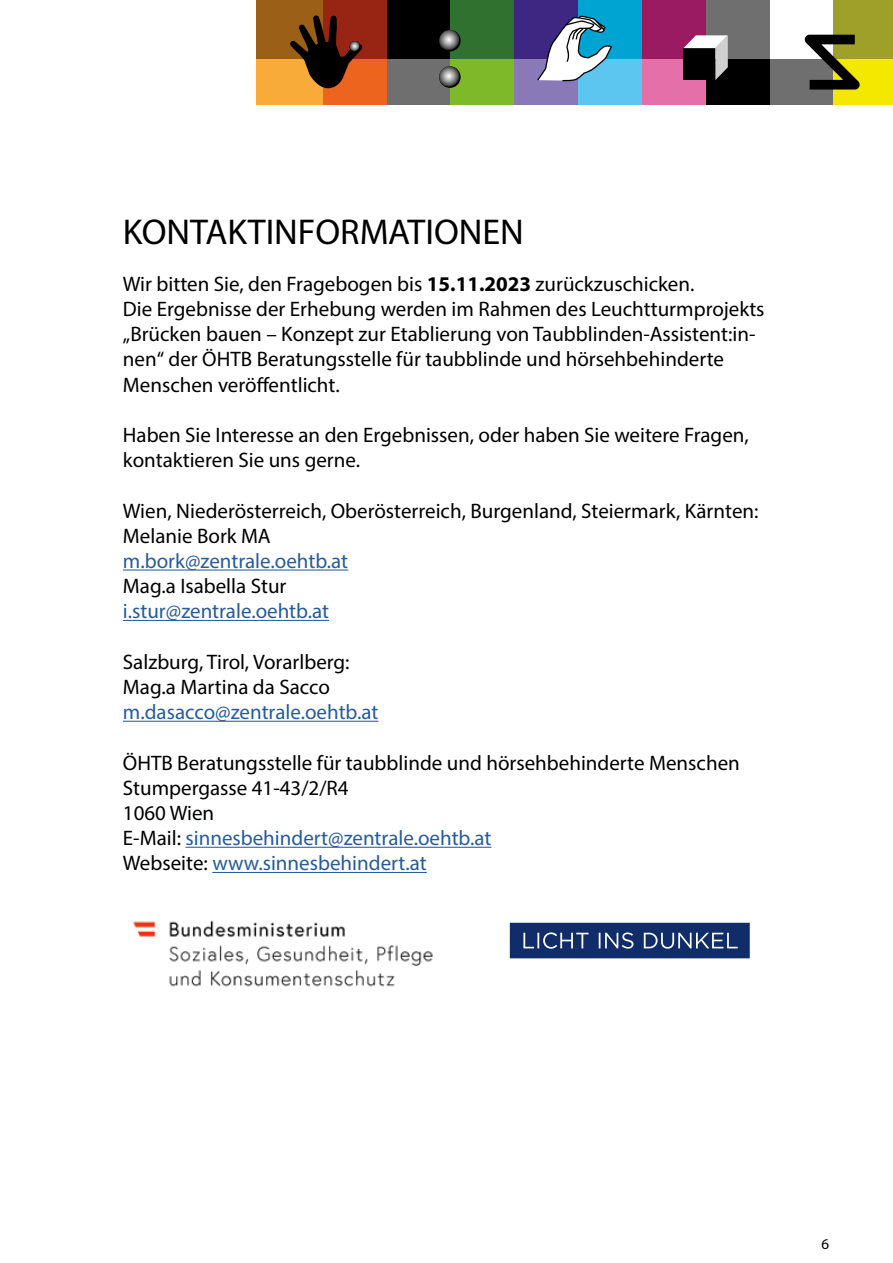
<style>
.page{position:relative;width:893px;height:1263px;background:#fff}
.page>*{position:absolute;margin:0;border:0;box-sizing:border-box;transform-origin:0 0}
.t1{font:36px "Myriad Pro";color:#000}
.t2{font:21px/25.2px "Myriad Pro";color:#000}
.t3{font:21px "Myriad Pro";color:#275b9b}
.t4{font:15px "Myriad Pro";color:#000}
.s1{font-weight:700}
.s2{color:#275b9b}
</style>
<div class="page">
<div style="left:256px;top:0;width:67px;height:59px;background:#9b5f18"></div>
<div style="left:323px;top:0;width:64px;height:59px;background:#982414"></div>
<div style="left:387px;top:0;width:63px;height:59px;background:#000"></div>
<div style="left:450px;top:0;width:64px;height:59px;background:#317130"></div>
<div style="left:514px;top:0;width:64px;height:59px;background:#3d2782"></div>
<div style="left:578px;top:0;width:64px;height:59px;background:#00a4d3"></div>
<div style="left:642px;top:0;width:64px;height:59px;background:#9a1b61"></div>
<div style="left:706px;top:0;width:64px;height:59px;background:#706f6f"></div>
<div style="left:834px;top:0;width:59px;height:59px;background:#9ea02a"></div>
<div style="left:387px;top:59px;width:63px;height:45px;background:#706f6f"></div>
<div style="left:706px;top:59px;width:64px;height:45px;background:#000"></div>
<div style="left:770px;top:59px;width:64px;height:45px;background:#706f6f"></div>
<div style="left:834px;top:59px;width:59px;height:45px;background:#f4e700"></div>
<svg style="left:805px;top:35px;width:55px;height:55px"></svg>
<svg style="left:256px;top:15px;width:131px;height:89px"></svg>
<svg style="left:439px;top:15px;width:289px;height:89px"></svg>
<hr style="left:123px;top:569px;width:225px;height:1px;background:#275b9b">
<hr style="left:123px;top:620px;width:206px;height:1px;background:#275b9b">
<hr style="left:123px;top:721px;width:255px;height:1px;background:#275b9b">
<hr style="left:185px;top:847px;width:306px;height:1px;background:#275b9b">
<hr style="left:212px;top:872px;width:215px;height:1px;background:#275b9b">
<img style="left:133px;top:920px;width:300px;height:67px">
<div style="left:510px;top:923px;width:240px;height:35px;background:#102d69"></div>
<svg style="left:523px;top:932px;width:215px;height:17px"></svg>
<h1 class="t1" style="left:123px;top:210px;width:403px">KONTAKTINFORMATIONEN</h1>
<p class="t2" style="left:123px;top:271px;width:643px">Wir bitten Sie, den Fragebogen bis <span class="s1">15.11.2023</span> zurückzuschicken.<br>Die Ergebnisse der Erhebung werden im Rahmen des Leuchtturmprojekts „Brücken bauen – Konzept zur Etablierung von Taubblinden-Assistent:in&shy;nen“ der ÖHTB Beratungsstelle für taubblinde und hörsehbehinderte Menschen veröffentlicht.</p>
<p class="t2" style="left:123px;top:422px;width:627px">Haben Sie Interesse an den Ergebnissen, oder haben Sie weitere Fragen, kontaktieren Sie uns gerne.</p>
<p class="t2" style="left:123px;top:497px;width:637px">Wien, Niederösterreich, Oberösterreich, Burgenland, Steiermark, Kärnten:<br>Melanie Bork MA</p>
<p class="t3" style="left:123px;top:548px;width:227px">m.bork@zentrale.oehtb.at</p>
<p class="t2" style="left:123px;top:573px;width:165px">Mag.a Isabella Stur</p>
<p class="t3" style="left:123px;top:598px;width:208px">i.stur@zentrale.oehtb.at</p>
<p class="t2" style="left:123px;top:649px;width:228px">Salzburg, Tirol, Vorarlberg:<br>Mag.a Martina da Sacco</p>
<p class="t3" style="left:123px;top:699px;width:257px">m.dasacco@zentrale.oehtb.at</p>
<p class="t2" style="left:123px;top:749px;width:618px">ÖHTB Beratungsstelle für taubblinde und hörsehbehinderte Menschen Stumpergasse 41-43/2/R4<br>1060 Wien<br>E-Mail: <span class="s2">sinnesbehindert@zentrale.oehtb.at<br></span>Webseite: <span class="s2">www.sinnesbehindert.at</span></p>
<p class="t4" style="left:821px;top:1234px;width:9px">6</p>
</div>
